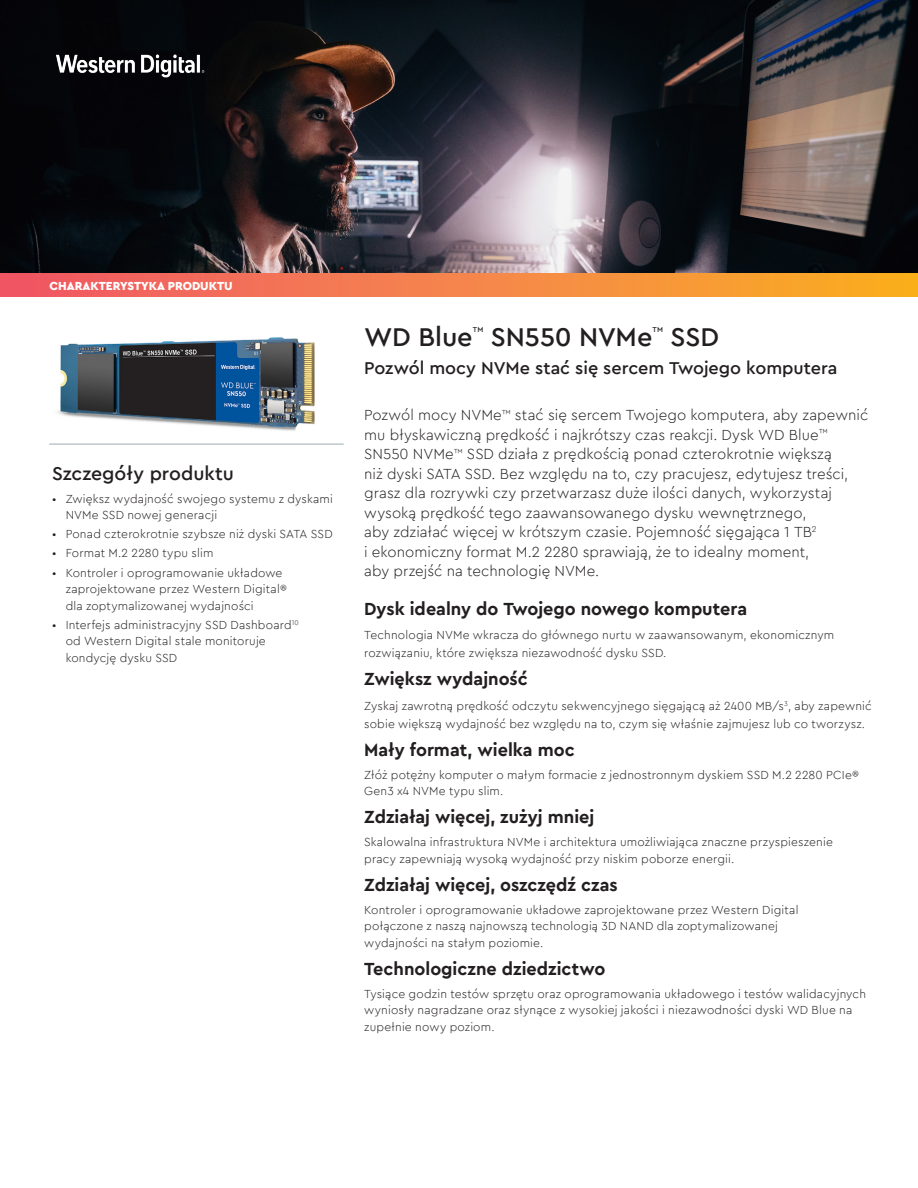
<style>
.page{position:relative;width:918px;height:1188px;background:#fff}
.page>*{position:absolute;margin:0;border:0;box-sizing:border-box;transform-origin:0 0}
.t1{font:500 27px "Cera PRO";letter-spacing:-.005em;color:#231f20}
.t2{font:500 19.5px "Cera PRO";color:#231f20}
.t3{font:700 18px "Cera PRO";color:#231f20}
.t4{font:500 18px "Cera PRO";color:#231f20}
.t5{font:300 15px/19.5px "Cera PRO";letter-spacing:.005em;color:#231f20}
.t6{font:300 12px/16.5px "Cera PRO";letter-spacing:.015em;color:#231f20}
.t7{font:900 12px "Cera PRO";color:#fff}
.t8{font:500 7.5px "Cera PRO";color:#231f20}
</style>
<div class="page">
<img style="left:0;top:0;width:918px;height:273px">
<img style="left:49px;top:337px;width:295px;height:107px">
<hr style="left:49px;top:444px;width:295px;height:1px;background:#9faab2">
<img style="left:52px;top:51px;width:155px;height:30px">
<div style="left:0;top:273px;width:918px;height:24px;background:linear-gradient(to right,#ef576b,#fab023)"></div>
<p class="t7" style="left:49px;top:278px;width:185px">CHARAKTERYSTYKA PRODUKTU</p>
<h2 class="t2" style="left:52px;top:460px;width:183px">Szczegóły produktu</h2>
<p class="t6" style="left:66px;top:490px;width:269px;text-indent:-14px">• Zwiększ wydajność swojego systemu z dyskami<br>NVMe SSD nowej generacji</p>
<p class="t6" style="left:52px;top:525px;width:282px">• Ponad czterokrotnie szybsze niż dyski SATA SSD</p>
<p class="t6" style="left:52px;top:545px;width:163px">• Format M.2 2280 typu slim</p>
<p class="t6" style="left:66px;top:564px;width:223px;text-indent:-14px">• Kontroler i oprogramowanie układowe zaprojektowane przez Western Digital® dla zoptymalizowanej wydajności</p>
<p class="t6" style="left:66px;top:616px;width:235px;text-indent:-14px">• Interfejs administracyjny SSD Dashboard<sup>10 </sup>od Western Digital stale monitoruje kondycję dysku SSD</p>
<h1 class="t1" style="left:364px;top:319px;width:110px">WD Blue</h1>
<p class="t8" style="left:473px;top:325px;width:12px">TM</p>
<h1 class="t1" style="left:491px;top:319px;width:163px">SN550 NVMe</h1>
<p class="t8" style="left:653px;top:325px;width:12px">TM</p>
<h1 class="t1" style="left:671px;top:319px;width:50px">SSD</h1>
<h3 class="t4" style="left:364px;top:356px;width:475px">Pozwól mocy NVMe stać się sercem Twojego komputera</h3>
<p class="t5" style="left:364px;top:405px;width:506px">Pozwól mocy NVMe<sup>™</sup> stać się sercem Twojego komputera, aby zapewnić mu błyskawiczną prędkość i najkrótszy czas reakcji. Dysk WD Blue<sup>™ </sup>SN550 NVMe<sup>™</sup> SSD działa z prędkością ponad czterokrotnie większą<br>niż dyski SATA SSD. Bez względu na to, czy pracujesz, edytujesz treści, grasz dla rozrywki czy przetwarzasz duże ilości danych, wykorzystaj wysoką prędkość tego zaawansowanego dysku wewnętrznego,<br>aby zdziałać więcej w krótszym czasie. Pojemność sięgająca 1 TB<sup>2<br></sup>i ekonomiczny format M.2 2280 sprawiają, że to idealny moment,<br>aby przejść na technologię NVMe.</p>
<h3 class="t3" style="left:364px;top:597px;width:384px">Dysk idealny do Twojego nowego komputera</h3>
<p class="t6" style="left:364px;top:626px;width:472px;line-height:18px">Technologia NVMe wkracza do głównego nurtu w zaawansowanym, ekonomicznym rozwiązaniu, które zwiększa niezawodność dysku SSD.</p>
<h3 class="t3" style="left:364px;top:667px;width:165px">Zwiększ wydajność</h3>
<p class="t6" style="left:364px;top:696px;width:509px;line-height:18px">Zyskaj zawrotną prędkość odczytu sekwencyjnego sięgającą aż 2400 MB/s<sup>3</sup>, aby zapewnić sobie większą wydajność bez względu na to, czym się właśnie zajmujesz lub co tworzysz.</p>
<h3 class="t3" style="left:364px;top:738px;width:212px">Mały format, wielka moc</h3>
<p class="t6" style="left:364px;top:766px;width:496px">Złóż potężny komputer o małym formacie z jednostronnym dyskiem SSD M.2 2280 PCIe®<br>Gen3 x4 NVMe typu slim.</p>
<h3 class="t3" style="left:364px;top:805px;width:232px">Zdziałaj więcej, zużyj mniej</h3>
<p class="t6" style="left:364px;top:834px;width:470px">Skalowalna infrastruktura NVMe i architektura umożliwiająca znaczne przyspieszenie pracy zapewniają wysoką wydajność przy niskim poborze energii.</p>
<h3 class="t3" style="left:364px;top:873px;width:255px">Zdziałaj więcej, oszczędź czas</h3>
<p class="t6" style="left:364px;top:901px;width:436px">Kontroler i oprogramowanie układowe zaprojektowane przez Western Digital połączone z naszą najnowszą technologią 3D NAND dla zoptymalizowanej wydajności na stałym poziomie.</p>
<h3 class="t3" style="left:364px;top:957px;width:243px">Technologiczne dziedzictwo</h3>
<p class="t6" style="left:364px;top:985px;width:503px">Tysiące godzin testów sprzętu oraz oprogramowania układowego i testów walidacyjnych wyniosły nagradzane oraz słynące z wysokiej jakości i niezawodności dyski WD Blue na zupełnie nowy poziom.</p>
</div>
